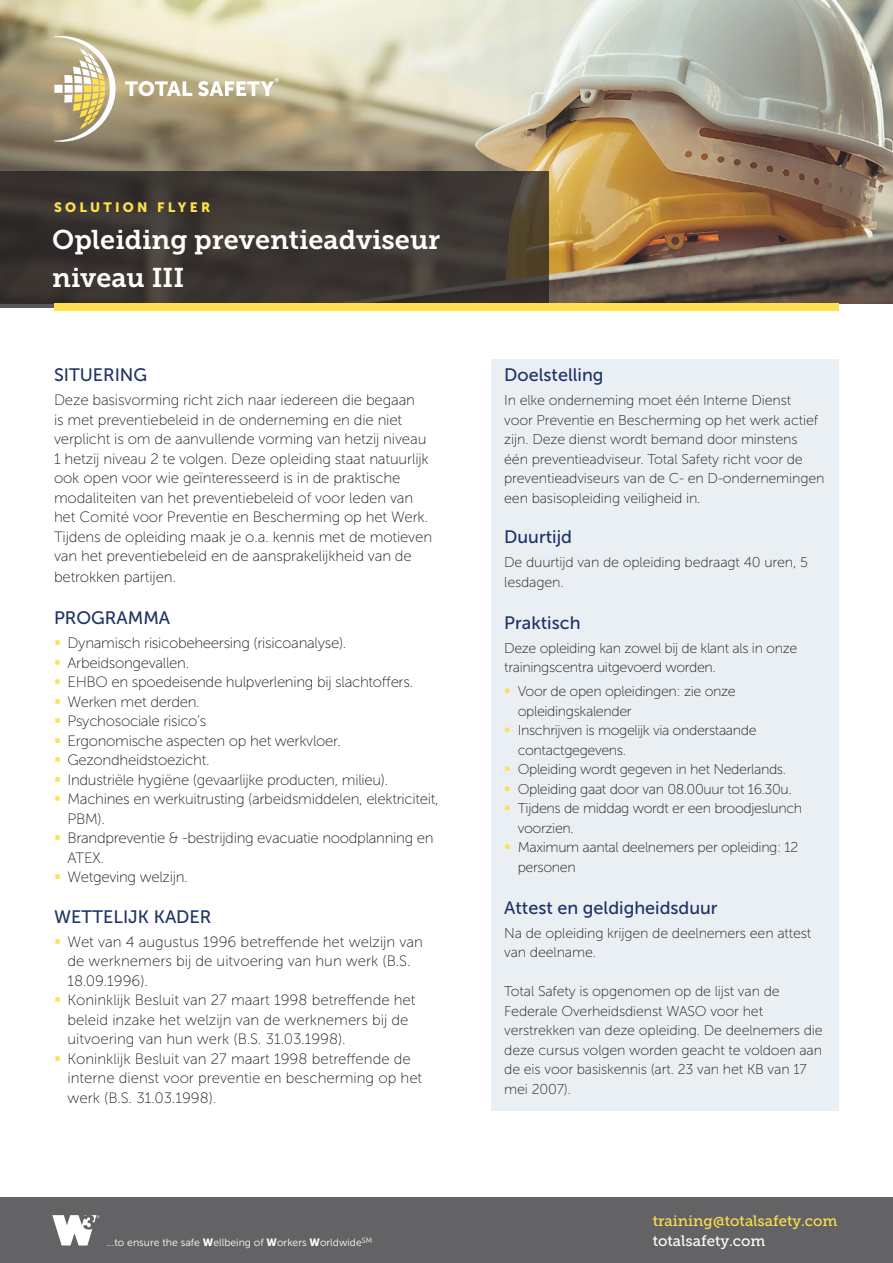
<style>
.page{position:relative;width:893px;height:1263px;background:#fff}
.page>*{position:absolute;margin:0;border:0;box-sizing:border-box;transform-origin:0 0}
.Headline{font:27px/37.5px "Museo Slab 700";color:#fff}
.Subtitle{font:18px "Museo Sans 500";color:#1f3267}
.Subtitle-2{font:15px/19.5px "Museo Sans 100";letter-spacing:-.01em;color:#231f20}
.t1{font:15px "Museo Slab 500";color:#ffe04e}
.t2{font:15px "Museo Slab 500";color:#fff}
.Bodytext{font:14.25px/19.5px "Museo Sans 100";letter-spacing:-.01em;color:#231f20}
.Subtitle-3{font:14.25px/19.5px "Museo Sans 100";letter-spacing:-.025em;color:#231f20}
.Sub-Header_1{font:13.5px "Museo Sans 900";letter-spacing:.24em;color:#ffe04e}
.t3{font:10.5px "Museo Sans 300";color:#fff}
.s1{color:#ffe04e}
.s2{font-family:"Museo Sans 900"}
</style>
<div class="page">
<img style="left:0;top:0;width:893px;height:304px">
<svg style="left:0;top:171px;width:548px;height:136px;fill:#3b3531"></svg>
<div style="left:54px;top:304px;width:785px;height:7px;background:#ffe04e"></div>
<svg style="left:54px;top:36px;width:62px;height:106px"></svg>
<svg style="left:125px;top:81px;width:67px;height:15px"></svg>
<svg style="left:198px;top:78px;width:81px;height:18px"></svg>
<div style="left:0;top:1197px;width:893px;height:66px;background:#636366"></div>
<svg style="left:52px;top:1215px;width:48px;height:30px"></svg>
<div style="left:492px;top:359px;width:347px;height:752px;background:#e9eff3"></div>
<p class="Sub-Header_1" style="left:54px;top:199px;width:158px">SOLUTION FLYER</p>
<p class="Headline" style="left:52px;top:221px;width:390px">Opleiding preventieadviseur niveau III</p>
<p class="Subtitle" style="left:54px;top:365px;width:95px">SITUERING</p>
<p class="Subtitle-2" style="left:54px;top:391px;width:380px">Deze basisvorming richt zich naar iedereen die begaan<br>is met preventiebeleid in de onderneming en die niet verplicht is om de aanvullende vorming van hetzij niveau 1 hetzij niveau 2 te volgen. Deze opleiding staat natuurlijk ook open voor wie geïnteresseerd is in de praktische modaliteiten van het preventiebeleid of voor leden van het Comité voor Preventie en Bescherming op het Werk.<br>Tijdens de opleiding maak je o.a. kennis met de motieven van het preventiebeleid en de aansprakelijkheid van de</p>
<p class="Subtitle-2" style="left:54px;top:568px;width:124px">betrokken partijen.</p>
<p class="Subtitle" style="left:54px;top:608px;width:118px">PROGRAMMA</p>
<p class="Subtitle-2" style="left:54px;top:634px;width:294px"><span class="s1">▪</span> Dynamisch risicobeheersing (risicoanalyse).</p>
<p class="Subtitle-2" style="left:54px;top:653px;width:137px"><span class="s1">▪</span> Arbeidsongevallen.</p>
<p class="Subtitle-2" style="left:54px;top:673px;width:361px"><span class="s1">▪</span> EHBO en spoedeisende hulpverlening bij slachtoffers.</p>
<p class="Subtitle-2" style="left:54px;top:692px;width:147px"><span class="s1">▪</span> Werken met derden.</p>
<p class="Subtitle-2" style="left:54px;top:712px;width:154px"><span class="s1">▪</span> Psychosociale risico’s</p>
<p class="Subtitle-2" style="left:54px;top:731px;width:288px"><span class="s1">▪</span> Ergonomische aspecten op het werkvloer.</p>
<p class="Subtitle-2" style="left:54px;top:751px;width:157px"><span class="s1">▪</span> Gezondheidstoezicht.</p>
<p class="Subtitle-2" style="left:54px;top:770px;width:336px"><span class="s1">▪</span> Industriële hygiëne (gevaarlijke producten, milieu).</p>
<p class="Subtitle-2" style="left:68px;top:790px;width:373px;text-indent:-14px"><span class="s1">▪</span> Machines en werkuitrusting (arbeidsmiddelen, elektriciteit,<br>PBM).</p>
<p class="Subtitle-2" style="left:68px;top:829px;width:368px;text-indent:-14px"><span class="s1">▪</span> Brandpreventie &amp; -bestrijding evacuatie noodplanning en<br>ATEX.</p>
<p class="Subtitle-2" style="left:54px;top:868px;width:135px"><span class="s1">▪</span> Wetgeving welzijn.</p>
<p class="Subtitle" style="left:54px;top:907px;width:159px">WETTELIJK KADER</p>
<p class="Subtitle-2" style="left:68px;top:932px;width:357px;text-indent:-14px"><span class="s1">▪</span> Wet van 4 augustus 1996 betreffende het welzijn van de werknemers bij de uitvoering van hun werk (B.S.<br>18.09.1996).</p>
<p class="Subtitle-2" style="left:68px;top:991px;width:350px;text-indent:-14px"><span class="s1">▪</span> Koninklijk Besluit van 27 maart 1998 betreffende het beleid inzake het welzijn van de werknemers bij de uitvoering van hun werk (B.S. 31.03.1998).</p>
<p class="Subtitle-2" style="left:68px;top:1049px;width:356px;text-indent:-14px"><span class="s1">▪</span> Koninklijk Besluit van 27 maart 1998 betreffende de interne dienst voor preventie en bescherming op het werk (B.S. 31.03.1998).</p>
<p class="Subtitle" style="left:504px;top:365px;width:101px">Doelstelling</p>
<p class="Bodytext" style="left:504px;top:391px;width:322px">In elke onderneming moet één Interne Dienst<br>voor Preventie en Bescherming op het werk actief zijn. Deze dienst wordt bemand door minstens één preventieadviseur. Total Safety richt voor de preventieadviseurs van de C- en D-ondernemingen een basisopleiding veiligheid in.</p>
<p class="Subtitle" style="left:504px;top:527px;width:69px">Duurtijd</p>
<p class="Subtitle-3" style="left:504px;top:553px;width:305px">De duurtijd van de opleiding bedraagt 40 uren, 5 lesdagen.</p>
<p class="Subtitle" style="left:504px;top:613px;width:78px">Praktisch</p>
<p class="Subtitle-3" style="left:504px;top:638px;width:295px">Deze opleiding kan zowel bij de klant als in onze trainingscentra uitgevoerd worden.</p>
<p class="Bodytext" style="left:518px;top:682px;width:219px;text-indent:-14px"><span class="s1">▪</span> Voor de open opleidingen: zie onze opleidingskalender</p>
<p class="Bodytext" style="left:518px;top:721px;width:240px;text-indent:-14px"><span class="s1">▪</span> Inschrijven is mogelijk via onderstaande contactgegevens.</p>
<p class="Bodytext" style="left:504px;top:760px;width:283px"><span class="s1">▪</span> Opleiding wordt gegeven in het Nederlands.</p>
<p class="Bodytext" style="left:504px;top:779px;width:289px"><span class="s1">▪</span> Opleiding gaat door van 08.00uur tot 16.30u.</p>
<p class="Bodytext" style="left:518px;top:799px;width:286px;text-indent:-14px"><span class="s1">▪</span> Tijdens de middag wordt er een broodjeslunch voorzien.</p>
<p class="Bodytext" style="left:518px;top:838px;width:282px;text-indent:-14px"><span class="s1">▪</span> Maximum aantal deelnemers per opleiding: 12 personen</p>
<p class="Subtitle" style="left:504px;top:898px;width:215px">Attest en geldigheidsduur</p>
<p class="Bodytext" style="left:504px;top:923px;width:309px">Na de opleiding krijgen de deelnemers een attest van deelname.</p>
<p class="Bodytext" style="left:504px;top:982px;width:320px">Total Safety is opgenomen op de lijst van de Federale Overheidsdienst WASO voor het verstrekken van deze opleiding. De deelnemers die deze cursus volgen worden geacht te voldoen aan de eis voor basiskennis (art. 23 van het KB van 17 mei 2007).</p>
<p class="t1" style="left:653px;top:1213px;width:186px">training@totalsafety.com</p>
<p class="t3" style="left:107px;top:1236px;width:267px">...to ensure the safe <span class="s2">W</span>ellbeing of <span class="s2">W</span>orkers <span class="s2">W</span>orldwide<sup>SM</sup></p>
<p class="t2" style="left:653px;top:1232px;width:114px">totalsafety.com</p>
</div>
